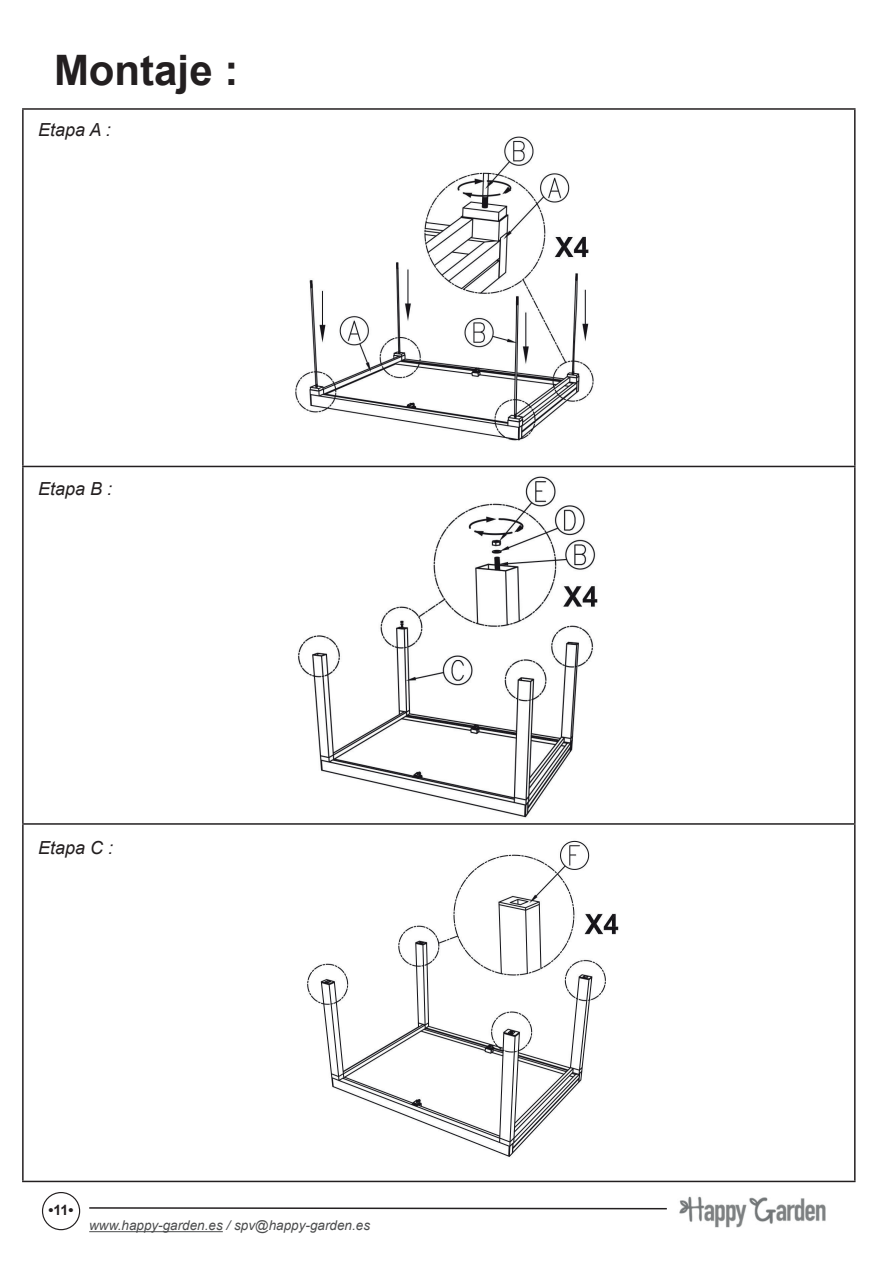
<style>
.page{position:relative;width:893px;height:1263px;background:#fff}
.page>*{position:absolute;margin:0;border:0;box-sizing:border-box;transform-origin:0 0}
.t1{font:700 42px "Arial";color:#231f20}
.t2{font:italic 18px "Arial";color:#231f20}
.t3{font:700 14.25px "Arial";color:#231f20}
.t4{font:italic 13.5px "Arial";color:#4b4c4d}
</style>
<div class="page">
<hr style="left:89px;top:1231px;width:134px;height:1px;background:#4b4c4d">
<div style="left:42px;top:1192px;width:38px;height:38px;border:1px solid #231f20;border-radius:50%"></div>
<img style="left:679px;top:1196px;width:147px;height:32px">
<svg style="left:89px;top:1207px;width:578px;height:3px"></svg>
<hr style="left:22px;top:108px;width:833px;height:2px;background:#231f20">
<hr style="left:22px;top:110px;width:2px;height:356px;background:#231f20">
<hr style="left:854px;top:110px;width:1px;height:356px;background:#231f20">
<hr style="left:22px;top:466px;width:833px;height:1px;background:#231f20">
<hr style="left:22px;top:467px;width:2px;height:356px;background:#231f20">
<hr style="left:854px;top:467px;width:1px;height:356px;background:#231f20">
<hr style="left:22px;top:823px;width:833px;height:2px;background:#231f20">
<hr style="left:22px;top:825px;width:2px;height:356px;background:#231f20">
<hr style="left:854px;top:825px;width:1px;height:356px;background:#231f20">
<hr style="left:22px;top:1181px;width:833px;height:1px;background:#231f20">
<img style="left:295px;top:136px;width:299px;height:305px">
<img style="left:298px;top:476px;width:300px;height:342px">
<img style="left:307px;top:840px;width:312px;height:317px">
<h1 class="t1" style="left:54px;top:40px;width:186px">Montaje :</h1>
<h2 class="t2" style="left:38px;top:118px;width:74px">Etapa A :</h2>
<h2 class="t2" style="left:38px;top:477px;width:76px">Etapa B :</h2>
<h2 class="t2" style="left:38px;top:836px;width:77px">Etapa C :</h2>
<p class="t3" style="left:48px;top:1199px;width:27px">•11•</p>
<p class="t4" style="left:89px;top:1217px;width:282px">www.happy-garden.es / spv@happy-garden.es</p>
</div>
